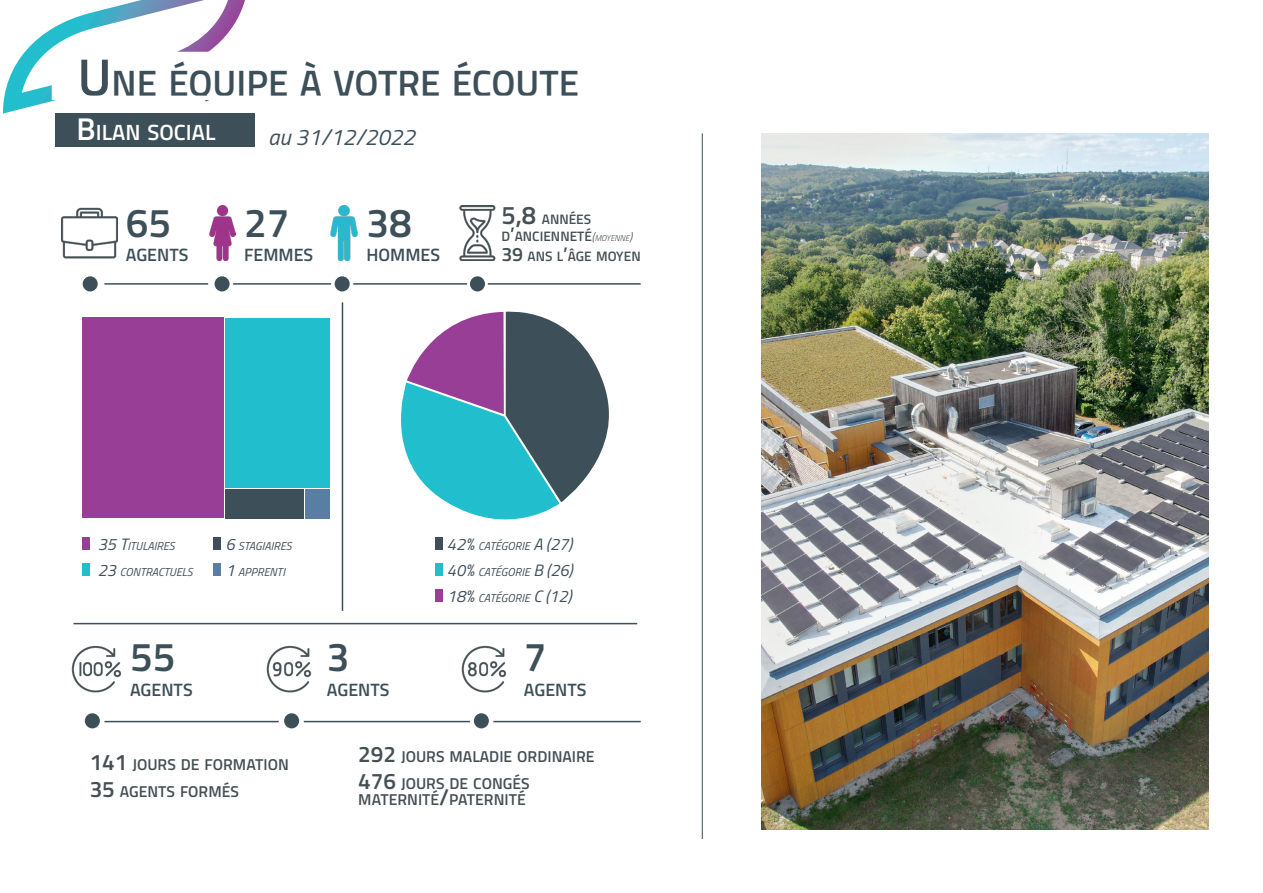
<style>
.page{position:relative;width:1263px;height:893px;background:#fff}
.page>*{position:absolute;margin:0;border:0;box-sizing:border-box;transform-origin:0 0}
.t1{font:600 40.5px "Titillium";color:#3d4f59}
.t2{font:600 36.75px "Titillium";color:#3d4f59}
.t3{font:italic 22.5px "Titillium";color:#3d4f59}
.t4{font:600 22.05px "Titillium";color:#fff}
.t5{font:600 17.85px "Titillium";color:#3d4f59}
.t6{font:600 15.75px "Titillium";color:#454f54}
.t7{font:600 13.65px "Titillium";color:#454f54}
.t8{font:italic 11.55px "Titillium";color:#404f59}
.s1{font-size:52.5px}
.s2{font-size:31.5px}
.s3{font-size:25.5px}
.s4{font-size:19.5px}
.s5{font-weight:300;font-style:italic;font-size:12px}
.s6{font-weight:300;font-style:italic;font-size:8.4px}
.s7{font-size:16.5px}
.s8{font-size:22.5px}
</style>
<div class="page">
<svg style="left:3px;top:0;width:242px;height:114px"></svg>
<div style="left:54px;top:54px;width:527px;height:44px;background:#fff"></div>
<img style="left:761px;top:133px;width:448px;height:697px">
<div style="left:55px;top:113px;width:200px;height:34px;background:#3d4f59"></div>
<hr style="left:702px;top:133px;width:1px;height:706px;background:#3d4f59">
<hr style="left:104px;top:721px;width:175px;height:1px;background:#3d4f59">
<hr style="left:73px;top:623px;width:564px;height:1px;background:#3d4f59">
<hr style="left:304px;top:721px;width:166px;height:1px;background:#3d4f59">
<hr style="left:493px;top:721px;width:148px;height:1px;background:#3d4f59">
<img style="left:62px;top:207px;width:55px;height:52px">
<img style="left:71px;top:645px;width:50px;height:48px">
<img style="left:266px;top:645px;width:46px;height:48px">
<img style="left:461px;top:645px;width:46px;height:48px">
<img style="left:209px;top:206px;width:27px;height:55px">
<img style="left:331px;top:206px;width:27px;height:55px">
<img style="left:459px;top:206px;width:37px;height:55px">
<div style="left:83px;top:276px;width:15px;height:15px;background:#3d4f59;border-radius:50%"></div>
<div style="left:215px;top:276px;width:15px;height:15px;background:#3d4f59;border-radius:50%"></div>
<div style="left:284px;top:713px;width:15px;height:15px;background:#3d4f59;border-radius:50%"></div>
<div style="left:474px;top:713px;width:15px;height:15px;background:#3d4f59;border-radius:50%"></div>
<div style="left:85px;top:713px;width:15px;height:15px;background:#3d4f59;border-radius:50%"></div>
<div style="left:335px;top:276px;width:15px;height:15px;background:#3d4f59;border-radius:50%"></div>
<div style="left:470px;top:276px;width:15px;height:15px;background:#3d4f59;border-radius:50%"></div>
<hr style="left:104px;top:283px;width:104px;height:2px;background:#3d4f59">
<hr style="left:233px;top:283px;width:98px;height:2px;background:#3d4f59">
<hr style="left:353px;top:283px;width:114px;height:2px;background:#3d4f59">
<hr style="left:488px;top:283px;width:153px;height:2px;background:#3d4f59">
<hr style="left:342px;top:302px;width:1px;height:309px;background:#3d4f59">
<div style="left:83px;top:318px;width:141px;height:200px;background:#983e97"></div>
<div style="left:225px;top:318px;width:104px;height:170px;background:#21bece"></div>
<div style="left:225px;top:489px;width:79px;height:29px;background:#3d4f59"></div>
<div style="left:305px;top:489px;width:24px;height:29px;background:#5a7da4"></div>
<div style="left:83px;top:537px;width:7px;height:13px;background:#983e97"></div>
<div style="left:435px;top:589px;width:8px;height:13px;background:#983e97"></div>
<div style="left:214px;top:537px;width:7px;height:13px;background:#3d4f59"></div>
<div style="left:435px;top:537px;width:8px;height:13px;background:#3d4f59"></div>
<div style="left:83px;top:563px;width:7px;height:13px;background:#21bece"></div>
<div style="left:435px;top:563px;width:8px;height:13px;background:#21bece"></div>
<div style="left:214px;top:563px;width:7px;height:13px;background:#5a7da4"></div>
<svg style="left:401px;top:311px;width:208px;height:209px"></svg>
<p class="t2" style="left:78px;top:55px;width:503px"><span class="s1">U</span> NE ÉQUIPE À VOTRE ÉCOUTE</p>
<p class="t4" style="left:76px;top:115px;width:140px"><span class="s2">B</span>ILAN SOCIAL</p>
<p class="t3" style="left:268px;top:120px;width:149px">au 31/12/2022</p>
<p class="t1" style="left:126px;top:192px;width:47px">65</p>
<p class="t5" style="left:126px;top:241px;width:64px">AGENTS</p>
<p class="t1" style="left:244px;top:192px;width:47px">27</p>
<p class="t1" style="left:366px;top:192px;width:47px">38</p>
<p class="t5" style="left:244px;top:241px;width:71px">FEMMES</p>
<p class="t5" style="left:366px;top:241px;width:75px">HOMMES</p>
<p class="t7" style="left:501px;top:209px;width:91px"><span class="s3">5,8</span> ANNÉES</p>
<p class="t7" style="left:501px;top:226px;width:132px">D<span class="s4">’</span>ANCIENNETÉ<span class="s5">(</span><span class="s6">MOYENNE</span><span class="s5">)</span></p>
<p class="t7" style="left:501px;top:246px;width:141px"><span class="s4">39</span> ANS L<span class="s4">’</span>ÂGE MOYEN</p>
<p class="t8" style="left:98px;top:537px;width:78px"><span class="s7">35 T</span>ITULAIRES</p>
<p class="t8" style="left:225px;top:537px;width:68px"><span class="s7">6</span> STAGIAIRES</p>
<p class="t8" style="left:447px;top:537px;width:127px"><span class="s7">42%</span> CATÉGORIE <span class="s7">A (27)</span></p>
<p class="t8" style="left:447px;top:563px;width:127px"><span class="s7">40%</span> CATÉGORIE <span class="s7">B (26)</span></p>
<p class="t8" style="left:447px;top:589px;width:126px"><span class="s7">18%</span> CATÉGORIE <span class="s7">C (12)</span></p>
<p class="t8" style="left:98px;top:563px;width:97px"><span class="s7">23</span> CONTRACTUELS</p>
<p class="t8" style="left:225px;top:563px;width:61px"><span class="s7">1</span> APPRENTI</p>
<p class="t1" style="left:130px;top:627px;width:47px">55</p>
<p class="t1" style="left:327px;top:627px;width:24px">3</p>
<p class="t1" style="left:524px;top:627px;width:24px">7</p>
<p class="t5" style="left:130px;top:676px;width:64px">AGENTS</p>
<p class="t5" style="left:327px;top:676px;width:64px">AGENTS</p>
<p class="t5" style="left:524px;top:676px;width:64px">AGENTS</p>
<p class="t6" style="left:90px;top:753px;width:201px"><span class="s8">141</span> JOURS DE FORMATION</p>
<p class="t6" style="left:90px;top:780px;width:151px"><span class="s8">35</span> AGENTS FORMÉS</p>
<p class="t6" style="left:358px;top:745px;width:238px"><span class="s8">292</span> JOURS MALADIE ORDINAIRE</p>
<p class="t6" style="left:358px;top:772px;width:173px"><span class="s8">476</span> JOURS DE CONGÉS</p>
<p class="t6" style="left:358px;top:788px;width:169px">MATERNITÉ<span class="s8">/</span>PATERNITÉ</p>
</div>
